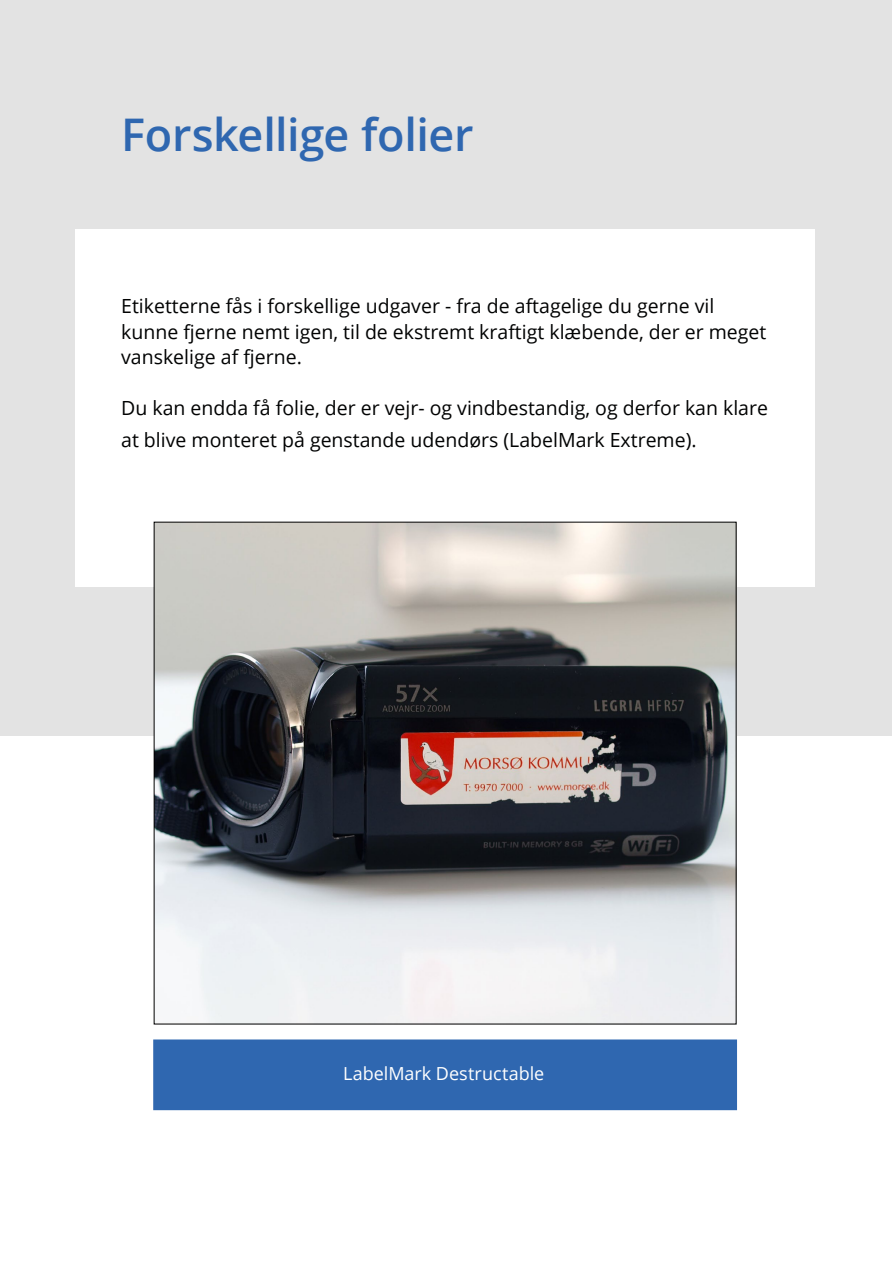
<style>
.page{position:relative;width:893px;height:1263px;background:#fff}
.page>*{position:absolute;margin:0;border:0;box-sizing:border-box;transform-origin:0 0}
.t1{font:600 45px "Open Sans";letter-spacing:-.01em;color:#2f67b0}
.t2{font:19.5px/25.5px "Open Sans";color:#010202}
.t3{font:18px "Open Sans";color:#fff}
</style>
<div class="page">
<div style="left:0;top:0;width:892px;height:736px;background:#e3e3e3"></div>
<div style="left:75px;top:230px;width:740px;height:357px;background:#fff"></div>
<img style="left:156px;top:524px;width:578px;height:498px">
<div style="left:153px;top:1039px;width:584px;height:71px;background:#2f67b0;border:2px solid #2f67b0"></div>
<h1 class="t1" style="left:121px;top:104px;width:354px">Forskellige folier</h1>
<p class="t2" style="left:121px;top:293px;width:647px">Etiketterne fås i forskellige udgaver - fra de aftagelige du gerne vil kunne fjerne nemt igen, til de ekstremt kraftigt klæbende, der er meget vanskelige af fjerne.</p>
<p class="t2" style="left:121px;top:392px;width:648px;line-height:31.5px">Du kan endda få folie, der er vejr- og vindbestandig, og derfor kan klare at blive monteret på genstande udendørs (LabelMark Extreme).</p>
<p class="t3" style="left:343px;top:1061px;width:203px">LabelMark Destructable</p>
</div>
